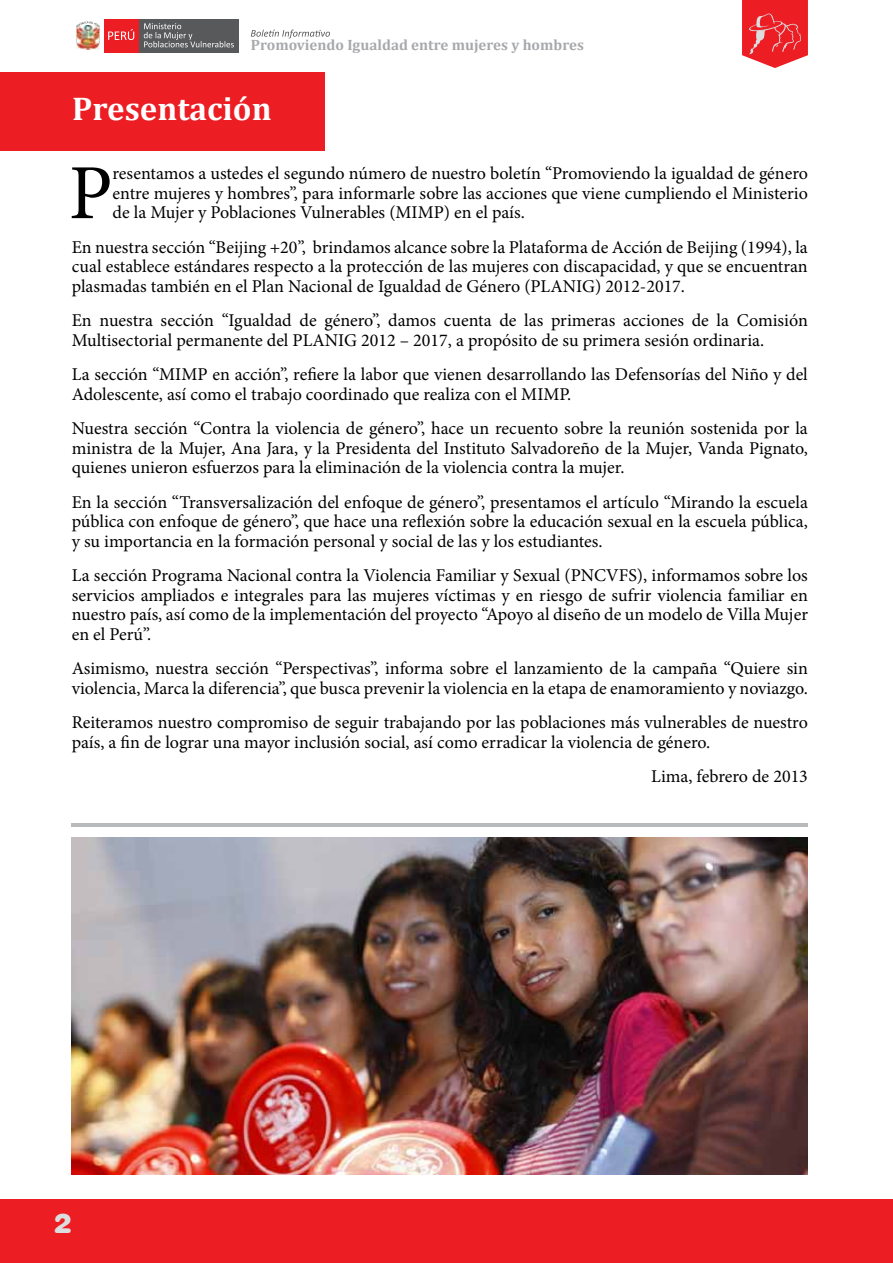
<style>
.page{position:relative;width:893px;height:1263px;background:#fff}
.page>*{position:absolute;margin:0;border:0;box-sizing:border-box;transform-origin:0 0}
.t1{font:78px "Minion Pro";color:#000}
.t2{font:700 33px "Cambria";color:#fff}
.t3{font:27px "Swiss 721 BT Black Rounded";color:#dcddde}
.t4{font:18px/19.5px "Minion Pro";color:#000;text-align:justify}
.t5{font:700 15px "Cambria";color:#a7a9ac}
</style>
<div class="page">
<div style="left:0;top:1199px;width:892px;height:64px;background:#ed1d24"></div>
<svg style="left:251px;top:30px;width:79px;height:8px"></svg>
<img style="left:77px;top:27px;width:22px;height:23px">
<svg style="left:76px;top:21px;width:24px;height:6px"></svg>
<div style="left:104px;top:19px;width:35px;height:33px;background:#ed1d24"></div>
<svg style="left:108px;top:29px;width:26px;height:11px"></svg>
<div style="left:140px;top:19px;width:99px;height:33px;background:#58595b"></div>
<svg style="left:144px;top:23px;width:90px;height:24px"></svg>
<svg style="left:742px;top:0;width:66px;height:68px;background:#ed4046"></svg>
<div style="left:0;top:72px;width:325px;height:79px;background:#ed1d24"></div>
<hr style="left:72px;top:823px;width:736px;height:4px;background:#b8babc">
<img style="left:72px;top:838px;width:735px;height:337px">
<p class="t5" style="left:251px;top:34px;width:335px">Promoviendo Igualdad entre mujeres y hombres</p>
<h2 class="t2" style="left:72px;top:85px;width:201px">Presentación</h2>
<h1 class="t1" style="left:69px;top:141px;width:45px">P</h1>
<p class="t4" style="left:113px;top:164px;width:697px">resentamos a ustedes el segundo número de nuestro boletín “Promoviendo la igualdad de género entre mujeres y hombres”, para informarle sobre las acciones que viene cumpliendo el Ministerio de la Mujer y Poblaciones Vulnerables (MIMP) en el país.</p>
<p class="t4" style="left:72px;top:237px;width:738px">En nuestra sección “Beijing +20”, brindamos alcance sobre la Plataforma de Acción de Beijing (1994), la cual establece estándares respecto a la protección de las mujeres con discapacidad, y que se encuentran plasmadas también en el Plan Nacional de Igualdad de Género (PLANIG) 2012-2017.</p>
<p class="t4" style="left:72px;top:311px;width:738px">En nuestra sección “Igualdad de género”, damos cuenta de las primeras acciones de la Comisión<br>Multisectorial permanente del PLANIG 2012 – 2017, a propósito de su primera sesión ordinaria.</p>
<p class="t4" style="left:72px;top:365px;width:738px">La sección “MIMP en acción”, refiere la labor que vienen desarrollando las Defensorías del Niño y del<br>Adolescente, así como el trabajo coordinado que realiza con el MIMP.</p>
<p class="t4" style="left:72px;top:419px;width:738px">Nuestra sección “Contra la violencia de género”, hace un recuento sobre la reunión sostenida por la ministra de la Mujer, Ana Jara, y la Presidenta del Instituto Salvadoreño de la Mujer, Vanda Pignato, quienes unieron esfuerzos para la eliminación de la violencia contra la mujer.</p>
<p class="t4" style="left:72px;top:492px;width:738px">En la sección “Transversalización del enfoque de género”, presentamos el artículo “Mirando la escuela pública con enfoque de género”, que hace una reflexión sobre la educación sexual en la escuela pública, y su importancia en la formación personal y social de las y los estudiantes.</p>
<p class="t4" style="left:72px;top:566px;width:738px">La sección Programa Nacional contra la Violencia Familiar y Sexual (PNCVFS), informamos sobre los servicios ampliados e integrales para las mujeres víctimas y en riesgo de sufrir violencia familiar en nuestro país, así como de la implementación del proyecto “Apoyo al diseño de un modelo de Villa Mujer en el Perú”.</p>
<p class="t4" style="left:72px;top:659px;width:738px">Asimismo, nuestra sección “Perspectivas”, informa sobre el lanzamiento de la campaña “Quiere sin violencia, Marca la diferencia”, que busca prevenir la violencia en la etapa de enamoramiento y noviazgo.</p>
<p class="t4" style="left:72px;top:713px;width:738px">Reiteramos nuestro compromiso de seguir trabajando por las poblaciones más vulnerables de nuestro país, a fin de lograr una mayor inclusión social, así como erradicar la violencia de género.</p>
<p class="t4" style="left:651px;top:767px;width:158px">Lima, febrero de 2013</p>
<h3 class="t3" style="left:54px;top:1207px;width:19px">2</h3>
</div>
